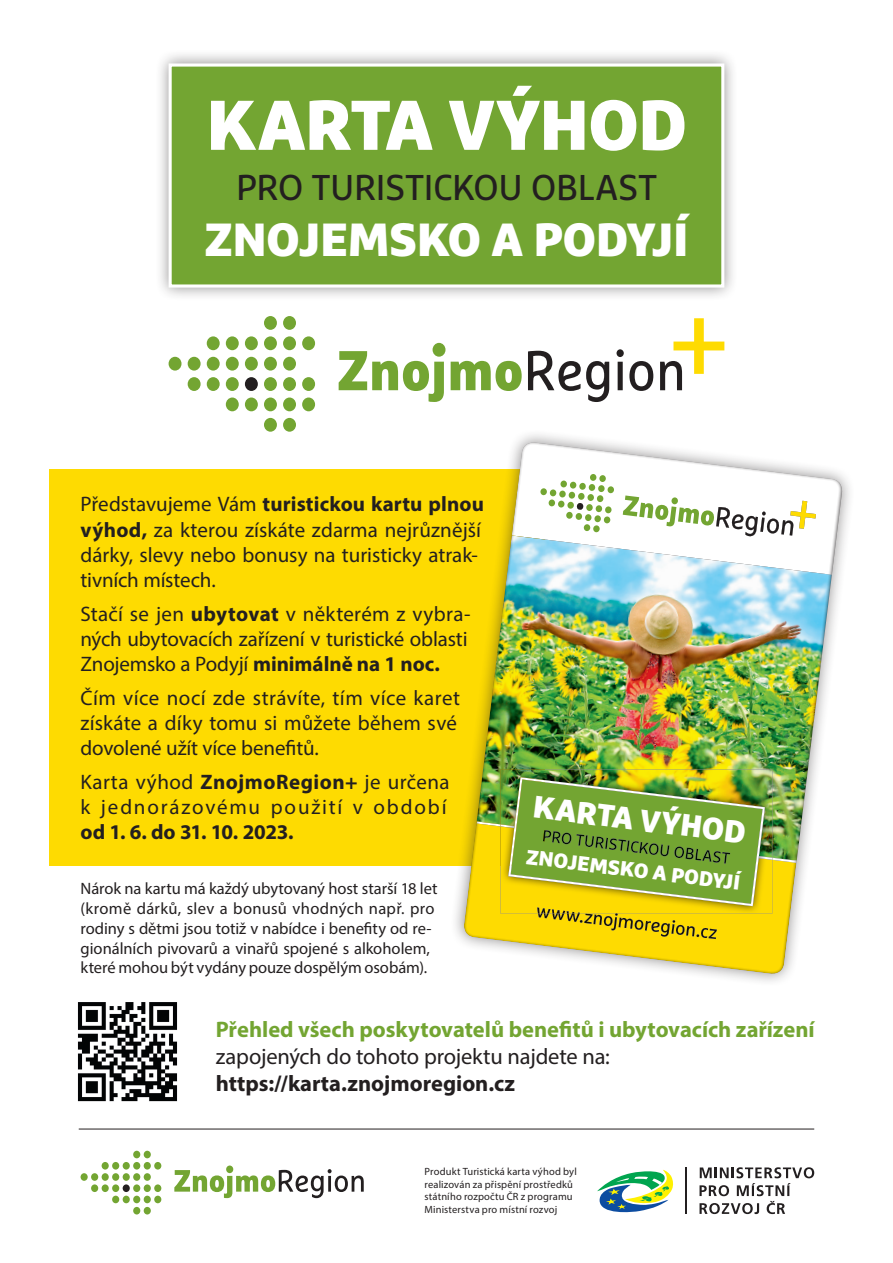
<style>
.page{position:relative;width:893px;height:1263px;background:#fff}
.page>*{position:absolute;margin:0;border:0;box-sizing:border-box;transform-origin:0 0}
.t1{font:900 70.2px "Marselis Pro";letter-spacing:-.01em;color:#fff}
.t2{font:900 46.5px "Marselis Pro";letter-spacing:-.01em;color:#fff}
.t3{font:35.85px "Marselis Pro";letter-spacing:-.005em;color:#231f20}
.t4{font:900 31.05px "Marselis Pro";color:#fff}
.t5{font:700 22.5px "Myriad Pro";color:#73a532}
.t6{font:22.5px "Myriad Pro";letter-spacing:-.01em;color:#231f20}
.t7{font:700 22.5px "Myriad Pro";color:#231f20}
.t8{font:21px/25.2px "Myriad Pro";letter-spacing:.005em;color:#231f20}
.t9{font:21px/25.2px "Myriad Pro";letter-spacing:.08em;color:#231f20}
.t10{font:700 21px "Myriad Pro";letter-spacing:-.01em;color:#231f20}
.t11{font:900 20.55px "Marselis Pro";color:#fff}
.t12{font:16.5px/19.8px "Myriad Pro";color:#231f20}
.t13{font:10.5px/12.6px "Myriad Pro";letter-spacing:.01em;color:#231f20}
.s1{font-weight:700}
</style>
<div class="page">
<div style="left:49px;top:469px;width:495px;height:396px;background:#fedb01"></div>
<div style="left:450px;top:429px;width:406px;height:558px;background:#231f20;opacity:.5"></div>
<img style="left:462px;top:440px;width:382px;height:537px">
<div style="left:283px;top:316px;width:13px;height:14px;background:#73a532;border-radius:50%"></div>
<div style="left:264px;top:316px;width:13px;height:14px;background:#73a532;border-radius:50%"></div>
<div style="left:302px;top:336px;width:13px;height:14px;background:#73a532;border-radius:50%"></div>
<div style="left:283px;top:336px;width:13px;height:14px;background:#73a532;border-radius:50%"></div>
<div style="left:264px;top:336px;width:13px;height:14px;background:#73a532;border-radius:50%"></div>
<div style="left:245px;top:336px;width:13px;height:14px;background:#73a532;border-radius:50%"></div>
<div style="left:226px;top:336px;width:13px;height:14px;background:#73a532;border-radius:50%"></div>
<div style="left:207px;top:336px;width:13px;height:14px;background:#73a532;border-radius:50%"></div>
<div style="left:283px;top:357px;width:13px;height:14px;background:#73a532;border-radius:50%"></div>
<div style="left:264px;top:357px;width:13px;height:14px;background:#73a532;border-radius:50%"></div>
<div style="left:245px;top:357px;width:13px;height:14px;background:#73a532;border-radius:50%"></div>
<div style="left:226px;top:357px;width:13px;height:14px;background:#73a532;border-radius:50%"></div>
<div style="left:207px;top:357px;width:13px;height:14px;background:#73a532;border-radius:50%"></div>
<div style="left:207px;top:377px;width:13px;height:14px;background:#73a532;border-radius:50%"></div>
<div style="left:188px;top:357px;width:13px;height:14px;background:#73a532;border-radius:50%"></div>
<div style="left:169px;top:357px;width:13px;height:14px;background:#73a532;border-radius:50%"></div>
<div style="left:302px;top:377px;width:13px;height:14px;background:#73a532;border-radius:50%"></div>
<div style="left:283px;top:377px;width:13px;height:14px;background:#73a532;border-radius:50%"></div>
<div style="left:264px;top:377px;width:13px;height:14px;background:#73a532;border-radius:50%"></div>
<div style="left:245px;top:377px;width:13px;height:14px;background:#231f20;border-radius:50%"></div>
<div style="left:226px;top:377px;width:13px;height:14px;background:#73a532;border-radius:50%"></div>
<div style="left:188px;top:377px;width:13px;height:14px;background:#73a532;border-radius:50%"></div>
<div style="left:302px;top:397px;width:13px;height:14px;background:#73a532;border-radius:50%"></div>
<div style="left:283px;top:397px;width:13px;height:14px;background:#73a532;border-radius:50%"></div>
<div style="left:264px;top:397px;width:13px;height:14px;background:#73a532;border-radius:50%"></div>
<div style="left:245px;top:397px;width:13px;height:14px;background:#73a532;border-radius:50%"></div>
<div style="left:226px;top:397px;width:13px;height:14px;background:#73a532;border-radius:50%"></div>
<div style="left:283px;top:418px;width:13px;height:14px;background:#73a532;border-radius:50%"></div>
<div style="left:264px;top:418px;width:13px;height:14px;background:#73a532;border-radius:50%"></div>
<div style="left:433px;top:343px;width:12px;height:14px;background:#73a532;border-radius:50%"></div>
<svg style="left:339px;top:351px;width:183px;height:51px"></svg>
<svg style="left:528px;top:318px;width:196px;height:84px"></svg>
<div style="left:144px;top:1151px;width:7px;height:7px;background:#73a532;border-radius:50%"></div>
<div style="left:133px;top:1151px;width:7px;height:7px;background:#73a532;border-radius:50%"></div>
<div style="left:154px;top:1162px;width:7px;height:7px;background:#73a532;border-radius:50%"></div>
<div style="left:144px;top:1162px;width:7px;height:7px;background:#73a532;border-radius:50%"></div>
<div style="left:133px;top:1162px;width:7px;height:7px;background:#73a532;border-radius:50%"></div>
<div style="left:123px;top:1162px;width:7px;height:7px;background:#73a532;border-radius:50%"></div>
<div style="left:112px;top:1162px;width:7px;height:7px;background:#73a532;border-radius:50%"></div>
<div style="left:102px;top:1162px;width:7px;height:7px;background:#73a532;border-radius:50%"></div>
<div style="left:144px;top:1173px;width:7px;height:8px;background:#73a532;border-radius:50%"></div>
<div style="left:133px;top:1173px;width:7px;height:8px;background:#73a532;border-radius:50%"></div>
<div style="left:123px;top:1173px;width:7px;height:8px;background:#73a532;border-radius:50%"></div>
<div style="left:112px;top:1173px;width:7px;height:8px;background:#73a532;border-radius:50%"></div>
<div style="left:102px;top:1173px;width:7px;height:8px;background:#73a532;border-radius:50%"></div>
<div style="left:102px;top:1184px;width:7px;height:8px;background:#73a532;border-radius:50%"></div>
<div style="left:91px;top:1173px;width:7px;height:8px;background:#73a532;border-radius:50%"></div>
<div style="left:81px;top:1173px;width:7px;height:8px;background:#73a532;border-radius:50%"></div>
<div style="left:154px;top:1184px;width:7px;height:8px;background:#73a532;border-radius:50%"></div>
<div style="left:144px;top:1184px;width:7px;height:8px;background:#73a532;border-radius:50%"></div>
<div style="left:133px;top:1184px;width:7px;height:8px;background:#73a532;border-radius:50%"></div>
<div style="left:123px;top:1184px;width:7px;height:8px;background:#231f20;border-radius:50%"></div>
<div style="left:112px;top:1184px;width:7px;height:8px;background:#73a532;border-radius:50%"></div>
<div style="left:91px;top:1184px;width:7px;height:8px;background:#73a532;border-radius:50%"></div>
<div style="left:154px;top:1196px;width:7px;height:7px;background:#73a532;border-radius:50%"></div>
<div style="left:144px;top:1196px;width:7px;height:7px;background:#73a532;border-radius:50%"></div>
<div style="left:133px;top:1196px;width:7px;height:7px;background:#73a532;border-radius:50%"></div>
<div style="left:123px;top:1196px;width:7px;height:7px;background:#73a532;border-radius:50%"></div>
<div style="left:112px;top:1196px;width:7px;height:7px;background:#73a532;border-radius:50%"></div>
<div style="left:144px;top:1207px;width:7px;height:7px;background:#73a532;border-radius:50%"></div>
<div style="left:133px;top:1207px;width:7px;height:7px;background:#73a532;border-radius:50%"></div>
<div style="left:226px;top:1165px;width:7px;height:8px;background:#73a532;border-radius:50%"></div>
<svg style="left:174px;top:1169px;width:190px;height:29px"></svg>
<img style="left:77px;top:1002px;width:101px;height:100px">
<hr style="left:685px;top:1167px;width:2px;height:47px;background:#231f20">
<svg style="left:699px;top:1167px;width:115px;height:47px"></svg>
<svg style="left:597px;top:1169px;width:77px;height:44px"></svg>
<hr style="left:79px;top:1129px;width:735px;height:1px;background:#231f20">
<div style="left:154px;top:49px;width:585px;height:253px;background:#231f20;opacity:.5"></div>
<div style="left:169px;top:63px;width:555px;height:225px;background:#73a532;border:3px solid #fff"></div>
<h1 class="t1" style="left:206px;top:80px;width:482px">KARTA VÝHOD</h1>
<h3 class="t3" style="left:236px;top:166px;width:422px">PRO TURISTICKOU OBLAST</h3>
<h2 class="t2" style="left:204px;top:210px;width:486px">ZNOJEMSKO A PODYJÍ</h2>
<p class="t8" style="left:81px;top:491px;width:405px">Představujeme Vám <span class="s1">turistickou kartu plnou výhod,</span> za kterou získáte zdarma nejrůznější dárky, slevy nebo bonusy na turisticky atrak&shy;tivních místech.</p>
<p class="t8" style="left:81px;top:601px;width:391px">Stačí se jen <span class="s1">ubytovat</span> v některém z vybra&shy;ných ubytovacích zařízení v turistické oblasti<br>Znojemsko a Podyjí <span class="s1">minimálně na 1 noc.</span></p>
<p class="t8" style="left:81px;top:685px;width:381px">Čím více nocí zde strávíte, tím více karet získáte a díky tomu si můžete během své dovolené užít více benefitů.</p>
<p class="t9" style="left:81px;top:769px;width:370px">Karta výhod <span class="s1">ZnojmoRegion+</span> je určena k jednorázovému použití v období</p>
<p class="t10" style="left:81px;top:819px;width:215px">od 1. 6. do 31. 10. 2023.</p>
<p class="t12" style="left:81px;top:878px;width:358px">Nárok na kartu má každý ubytovaný host starší 18 let (kromě dárků, slev a bonusů vhodných např. pro rodiny s dětmi jsou totiž v nabídce i benefity od re&shy;gionálních pivovarů a vinařů spojené s alkoholem, které mohou být vydány pouze dospělým osobám).</p>
<h3 class="t4" style="left:535px;top:787px;width:216px;rotate:7deg">KARTA VÝHOD</h3>
<p class="t11" style="left:528px;top:843px;width:217px;rotate:7deg">ZNOJEMSKO A PODYJÍ</p>
<p class="t5" style="left:216px;top:1015px;width:600px">Přehled všech poskytovatelů benefitů i ubytovacích zařízení</p>
<p class="t6" style="left:216px;top:1043px;width:395px">zapojených do tohoto projektu najdete na:</p>
<p class="t7" style="left:216px;top:1069px;width:301px">https://karta.znojmoregion.cz</p>
<p class="t13" style="left:425px;top:1165px;width:154px">Produkt Turistická karta výhod byl realizován za přispění prostředků státního rozpočtu ČR z programu Ministerstva pro místní rozvoj</p>
</div>
